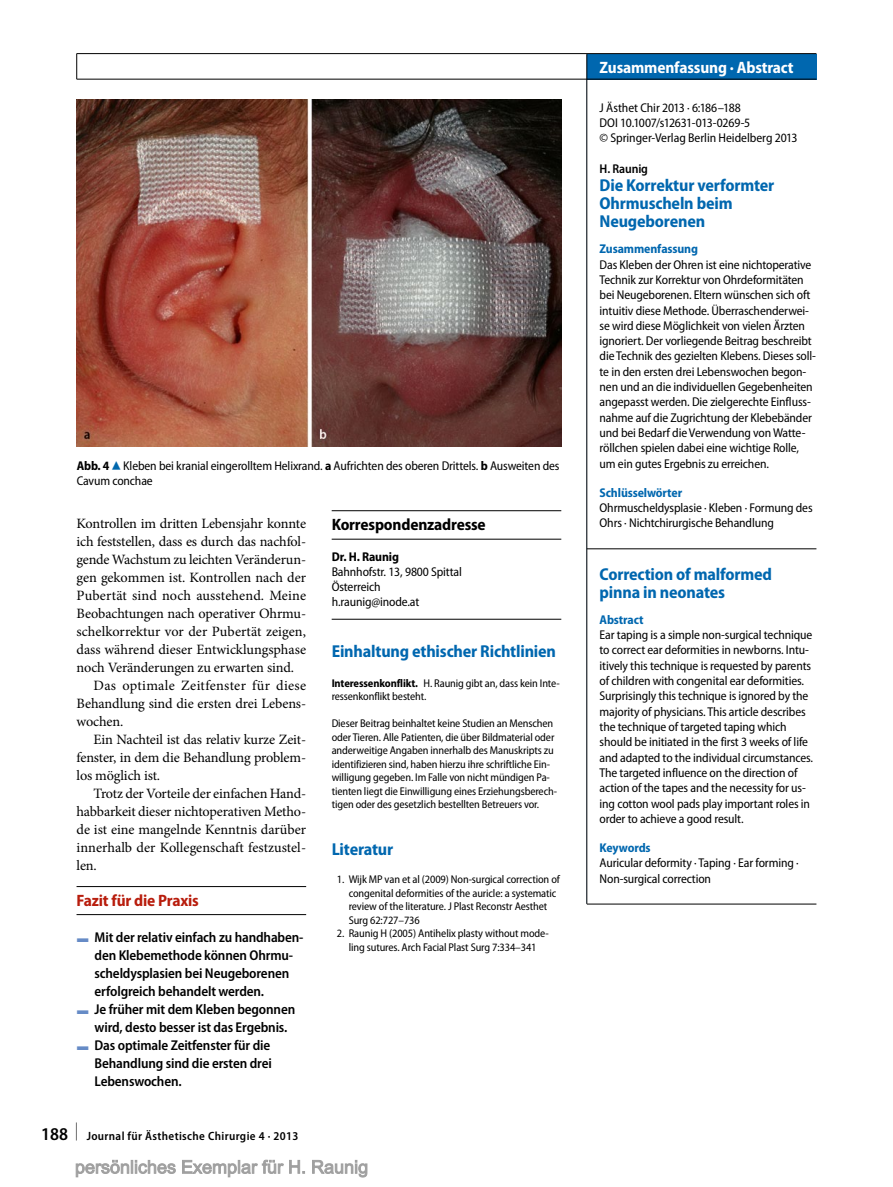
<style>
.page{position:relative;width:893px;height:1187px;background:#fff}
.page>*{position:absolute;margin:0;border:0;box-sizing:border-box;transform-origin:0 0}
.t1{font:700 semi-condensed 17.25px/18px "Myriad Pro";letter-spacing:-.01em;color:#0067af}
.t2{font:700 semi-condensed 16.5px "Myriad Pro";letter-spacing:-.01em;color:#fff}
.t3{font:700 semi-condensed 16.5px "Myriad Pro";letter-spacing:-.01em;color:#000}
.t4{font:700 semi-condensed 16.5px "Myriad Pro";letter-spacing:-.01em;color:#b81d0d}
.t5{font:14.25px "Minion Pro";letter-spacing:-.01em;color:#000}
.t6{font:600 semi-condensed 14.25px "Myriad Pro";letter-spacing:-.01em;color:#000}
.t7{font:14.25px "Minion Pro";letter-spacing:.01em;color:#000}
.t8{font:14.25px "Minion Pro";letter-spacing:.025em;color:#000}
.t9{font:semi-condensed 12.75px/15.3px "Myriad Pro";letter-spacing:-.01em;color:#000}
.t10{font:700 semi-condensed 12.75px "Myriad Pro";letter-spacing:-.01em;color:#0067af}
.t11{font:700 semi-condensed 12.75px "Myriad Pro";letter-spacing:-.01em;color:#000}
.t12{font:600 semi-condensed 12.75px "Myriad Pro";letter-spacing:-.01em;color:#000}
.t13{font:600 semi-condensed 12px "Myriad Pro";letter-spacing:.03em;color:#000}
.t14{font:semi-condensed 11.25px/13.5px "Myriad Pro";letter-spacing:-.01em;color:#000}
.s1{font-weight:700}
.s2{font-family:"S Buttons";font-stretch:normal;font-size:14.25px;color:#0067ad}
.s3{font-family:"S Buttons";font-weight:400;font-stretch:normal;color:#668bc6}
.s4{font-size:18px}
</style>
<div class="page">
<hr style="left:77px;top:886px;width:229px;height:1px;background:#000">
<hr style="left:77px;top:914px;width:229px;height:1px;background:#000">
<hr style="left:332px;top:510px;width:229px;height:1px;background:#000">
<hr style="left:332px;top:539px;width:229px;height:1px;background:#000">
<hr style="left:332px;top:619px;width:229px;height:1px;background:#000">
<div style="left:587px;top:54px;width:229px;height:25px;background:#0067af"></div>
<hr style="left:587px;top:54px;width:1px;height:849px;background:#000">
<hr style="left:587px;top:548px;width:229px;height:1px;background:#000">
<hr style="left:587px;top:903px;width:229px;height:1px;background:#000">
<img style="left:77px;top:99px;width:484px;height:347px">
<hr style="left:77px;top:53px;width:739px;height:1px;background:#000">
<svg style="left:76px;top:54px;width:1px;height:25px"></svg>
<hr style="left:77px;top:79px;width:739px;height:1px;background:#000">
<svg style="left:75px;top:1159px;width:293px;height:18px"></svg>
<p class="t9" style="left:77px;top:458px;width:484px"><span class="s1">Abb. 4</span><span class="s2">8</span>Kleben bei kranial eingerolltem Helixrand. <span class="s1">a</span> Aufrichten des oberen Drittels. <span class="s1">b</span> Ausweiten des<br>Cavum conchae</p>
<p class="t5" style="left:77px;top:513px;width:231px">Kontrollen im dritten Lebensjahr konnte</p>
<p class="t5" style="left:77px;top:531px;width:231px">ich feststellen, dass es durch das nachfol-</p>
<p class="t5" style="left:77px;top:549px;width:231px">gende Wachstum zu leichten Veränderun-</p>
<p class="t5" style="left:77px;top:567px;width:231px">gen gekommen ist. Kontrollen nach der</p>
<p class="t7" style="left:77px;top:585px;width:231px">Pubertät sind noch ausstehend. Meine</p>
<p class="t5" style="left:77px;top:603px;width:231px">Beobachtungen nach operativer Ohrmu-</p>
<p class="t5" style="left:77px;top:621px;width:231px">schelkorrektur vor der Pubertät zeigen,</p>
<p class="t5" style="left:77px;top:639px;width:231px">dass während dieser Entwicklungsphase</p>
<p class="t5" style="left:77px;top:657px;width:219px">noch Veränderungen zu erwarten sind.</p>
<p class="t8" style="left:94px;top:675px;width:214px">Das optimale Zeitfenster für diese</p>
<p class="t5" style="left:77px;top:693px;width:231px">Behandlung sind die ersten drei Lebens-</p>
<p class="t5" style="left:77px;top:711px;width:48px">wochen.</p>
<p class="t5" style="left:94px;top:729px;width:214px">Ein Nachteil ist das relativ kurze Zeit-</p>
<p class="t5" style="left:77px;top:747px;width:231px">fenster, in dem die Behandlung problem-</p>
<p class="t5" style="left:77px;top:765px;width:85px">los möglich ist.</p>
<p class="t5" style="left:94px;top:783px;width:214px">Trotz der Vorteile der einfachen Hand-</p>
<p class="t5" style="left:77px;top:801px;width:231px">habbarkeit dieser nichtoperativen Metho-</p>
<p class="t5" style="left:77px;top:819px;width:231px">de ist eine mangelnde Kenntnis darüber</p>
<p class="t5" style="left:77px;top:837px;width:231px">innerhalb der Kollegenschaft festzustel-</p>
<p class="t5" style="left:77px;top:855px;width:22px">len.</p>
<p class="t4" style="left:77px;top:891px;width:124px">Fazit für die Praxis</p>
<p class="t6" style="left:77px;top:929px;width:228px"><span class="s3">F</span> Mit der relativ einfach zu handhaben-</p>
<p class="t6" style="left:95px;top:947px;width:200px">den Klebemethode können Ohrmu-</p>
<p class="t6" style="left:95px;top:965px;width:196px">scheldysplasien bei Neugeborenen</p>
<p class="t6" style="left:95px;top:983px;width:171px">erfolgreich behandelt werden.</p>
<p class="t6" style="left:77px;top:1001px;width:220px"><span class="s3">F</span> Je früher mit dem Kleben begonnen</p>
<p class="t6" style="left:95px;top:1019px;width:194px">wird, desto besser ist das Ergebnis.</p>
<p class="t6" style="left:77px;top:1037px;width:195px"><span class="s3">F</span> Das optimale Zeitfenster für die</p>
<p class="t6" style="left:95px;top:1055px;width:179px">Behandlung sind die ersten drei</p>
<p class="t6" style="left:95px;top:1073px;width:89px">Lebenswochen.</p>
<p class="t13" style="left:41px;top:1129px;width:259px"><span class="s4">188 </span><sup>|</sup> Journal für Ästhetische Chirurgie 4 · 2013</p>
<p class="t3" style="left:332px;top:515px;width:156px">Korrespondenzadresse</p>
<p class="t11" style="left:332px;top:550px;width:69px">Dr. H. Raunig</p>
<p class="t9" style="left:332px;top:564px;width:132px">Bahnhofstr. 13, 9800 Spittal<br>Österreich h.raunig@inode.at</p>
<h1 class="t1" style="left:332px;top:642px;width:226px">Einhaltung ethischer Richtlinien</h1>
<p class="t14" style="left:332px;top:676px;width:230px"><span class="s1">Interessenkonflikt.</span> H. Raunig gibt an, dass kein Inte&shy;ressenkonflikt besteht.</p>
<p class="t14" style="left:332px;top:717px;width:227px">Dieser Beitrag beinhaltet keine Studien an Menschen oder Tieren. Alle Patienten, die über Bildmaterial oder anderweitige Angaben innerhalb des Manuskripts zu identifizieren sind, haben hierzu ihre schriftliche Ein&shy;willigung gegeben. Im Falle von nicht mündigen Pa&shy;tienten liegt die Einwilligung eines Erziehungsberech&shy;tigen oder des gesetzlich bestellten Betreuers vor.</p>
<h1 class="t1" style="left:332px;top:840px;width:63px">Literatur</h1>
<p class="t14" style="left:349px;top:873px;width:213px;text-indent:-12px">1. Wijk MP van et al (2009) Non-surgical correction of congenital deformities of the auricle: a systematic review of the literature. J Plast Reconstr Aesthet Surg 62:727–736</p>
<p class="t14" style="left:337px;top:927px;width:214px;text-align:center">2. Raunig H (2005) Antihelix plasty without mode&shy;ling sutures. Arch Facial Plast Surg 7:334–341</p>
<p class="t2" style="left:600px;top:58px;width:196px">Zusammenfassung · Abstract</p>
<p class="t9" style="left:600px;top:100px;width:199px">J Ästhet Chir 2013 · 6:186–188<br>DOI 10.1007/s12631-013-0269-5<br>© Springer-Verlag Berlin Heidelberg 2013</p>
<p class="t12" style="left:600px;top:162px;width:50px">H. Raunig</p>
<h1 class="t1" style="left:600px;top:177px;width:176px">Die Korrektur verformter<br>Ohrmuscheln beim<br>Neugeborenen</h1>
<p class="t10" style="left:600px;top:242px;width:100px">Zusammenfassung</p>
<p class="t9" style="left:600px;top:257px;width:218px">Das Kleben der Ohren ist eine nichtoperative Technik zur Korrektur von Ohrdeformitäten bei Neugeborenen. Eltern wünschen sich oft intuitiv diese Methode. Überraschenderwei&shy;se wird diese Möglichkeit von vielen Ärzten ignoriert. Der vorliegende Beitrag beschreibt die Technik des gezielten Klebens. Dieses soll&shy;te in den ersten drei Lebenswochen begon&shy;nen und an die individuellen Gegebenheiten angepasst werden. Die zielgerechte Einfluss&shy;nahme auf die Zugrichtung der Klebebänder und bei Bedarf die Verwendung von Watte&shy;röllchen spielen dabei eine wichtige Rolle, um ein gutes Ergebnis zu erreichen.</p>
<p class="t10" style="left:600px;top:485px;width:84px">Schlüsselwörter</p>
<p class="t9" style="left:600px;top:500px;width:215px">Ohrmuscheldysplasie · Kleben · Formung des<br>Ohrs · Nichtchirurgische Behandlung</p>
<h1 class="t1" style="left:600px;top:565px;width:174px">Correction of malformed pinna in neonates</h1>
<p class="t10" style="left:600px;top:612px;width:45px">Abstract</p>
<p class="t9" style="left:600px;top:627px;width:215px">Ear taping is a simple non-surgical technique to correct ear deformities in newborns. Intu&shy;itively this technique is requested by parents of children with congenital ear deformities.<br>Surprisingly this technique is ignored by the majority of physicians. This article describes the technique of targeted taping which should be initiated in the first 3 weeks of life and adapted to the individual circumstances.<br>The targeted influence on the direction of action of the tapes and the necessity for us&shy;ing cotton wool pads play important roles in order to achieve a good result.</p>
<p class="t10" style="left:600px;top:840px;width:53px">Keywords</p>
<p class="t9" style="left:600px;top:855px;width:201px">Auricular deformity · Taping · Ear forming ·<br>Non-surgical correction</p>
</div>
